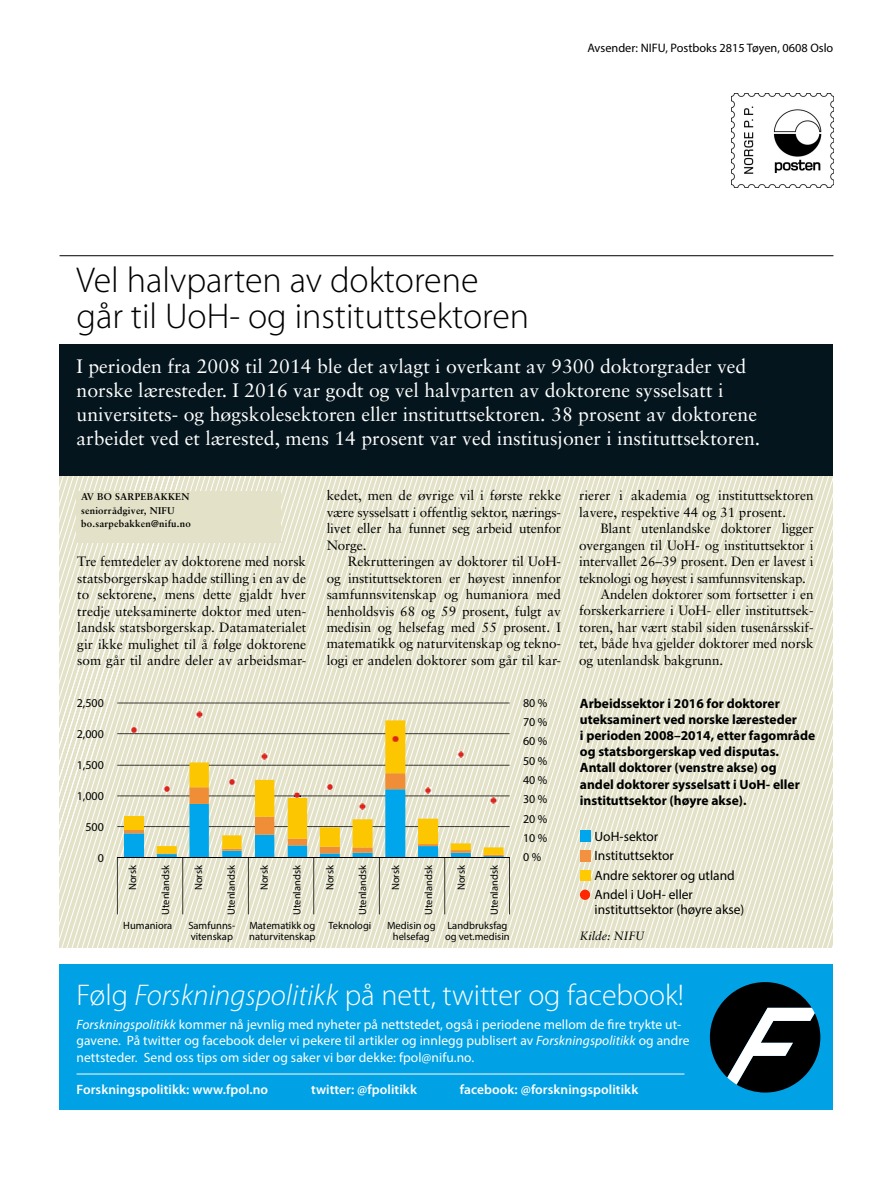
<style>
.page{position:relative;width:893px;height:1191px;background:#fff}
.page>*{position:absolute;margin:0;border:0;box-sizing:border-box;transform-origin:0 0}
.t1{font:300 36px/36px "Myriad Pro";color:#000}
.t2{font:300 30px "Myriad Pro";color:#fff}
.t3{font:19.5px/24px "Sabon";color:#fff}
.t4{font:13.5px/16.5px "Sabon";letter-spacing:-.005em;color:#000;text-align:justify}
.t5{font:13.5px/16.2px "Myriad Pro";letter-spacing:.005em;color:#fff}
.t6{font:700 13.5px/16.2px "Myriad Pro";color:#000}
.t7{font:13.5px/19.5px "Myriad Pro";color:#000}
.t8{font:600 13.5px "Myriad Pro";letter-spacing:.005em;color:#fff}
.t9{font:13.5px "Sabon";letter-spacing:-.025em;color:#000}
.t10{font:12.3px "Myriad Pro";color:#000}
.t11{font:12px/19.4px "Myriad Pro";color:#000;text-align:justify}
.t12{font:italic 12px "Sabon";color:#000}
.t13{font:10.5px "Myriad Pro";color:#000}
.t14{font:700 9.75px/13.5px "Sabon";letter-spacing:.025em;color:#000}
.s1{font-style:italic}
</style>
<div class="page">
<div style="left:60px;top:964px;width:773px;height:146px;background:#00a1e5"></div>
<svg style="left:710px;top:982px;width:110px;height:110px"></svg>
<hr style="left:77px;top:1073px;width:607px;height:1px;background:#fff">
<svg style="left:465px;top:476px;width:120px;height:472px;background:#e8e7d3"></svg>
<svg style="left:171px;top:476px;width:54px;height:472px;background:#e8e7d2"></svg>
<svg style="left:739px;top:476px;width:54px;height:472px;background:#e8e7d3"></svg>
<svg style="left:379px;top:476px;width:86px;height:472px;background:#e8e7d2"></svg>
<svg style="left:85px;top:476px;width:86px;height:472px"></svg>
<svg style="left:585px;top:476px;width:154px;height:472px;background:#e8e7d3"></svg>
<svg style="left:225px;top:476px;width:154px;height:472px;background:#e8e7d2"></svg>
<svg style="left:59px;top:476px;width:26px;height:472px"></svg>
<svg style="left:793px;top:476px;width:15px;height:472px;background:#e8e7d3"></svg>
<svg style="left:808px;top:476px;width:25px;height:472px;background:#e8e7d3"></svg>
<div style="left:59px;top:344px;width:774px;height:132px;background:#05151d"></div>
<div style="left:77px;top:491px;width:204px;height:52px;background:#e3e2c8"></div>
<div style="left:580px;top:830px;width:10px;height:12px;background:#00a6eb"></div>
<div style="left:580px;top:850px;width:10px;height:11px;background:#f2913f"></div>
<div style="left:580px;top:889px;width:10px;height:11px;background:#ff2600;border-radius:50%"></div>
<div style="left:580px;top:870px;width:10px;height:11px;background:#ffca00"></div>
<hr style="left:117px;top:702px;width:393px;height:1px;background:#000">
<hr style="left:117px;top:733px;width:393px;height:1px;background:#000">
<hr style="left:117px;top:765px;width:393px;height:1px;background:#000">
<hr style="left:117px;top:795px;width:393px;height:1px;background:#000">
<hr style="left:117px;top:826px;width:393px;height:1px;background:#000">
<svg style="left:124px;top:720px;width:380px;height:53px;background:#e3dfc0"></svg>
<hr style="left:118px;top:857px;width:392px;height:1px;background:#000">
<hr style="left:509px;top:857px;width:1px;height:57px;background:#000">
<hr style="left:444px;top:857px;width:1px;height:57px;background:#000">
<hr style="left:379px;top:857px;width:1px;height:57px;background:#000">
<hr style="left:313px;top:857px;width:1px;height:57px;background:#000">
<hr style="left:248px;top:857px;width:1px;height:57px;background:#000">
<hr style="left:182px;top:857px;width:1px;height:57px;background:#000">
<hr style="left:117px;top:857px;width:1px;height:57px;background:#000">
<svg style="left:131px;top:727px;width:6px;height:5px"></svg>
<svg style="left:196px;top:711px;width:7px;height:6px"></svg>
<svg style="left:261px;top:754px;width:6px;height:5px"></svg>
<svg style="left:392px;top:736px;width:6px;height:6px"></svg>
<svg style="left:458px;top:752px;width:6px;height:5px"></svg>
<svg style="left:124px;top:773px;width:380px;height:84px;background:#cad2ae"></svg>
<hr style="left:60px;top:255px;width:773px;height:1px;background:#000">
<img style="left:731px;top:94px;width:102px;height:93px">
<p class="t10" style="left:587px;top:40px;width:248px">Avsender: NIFU, Postboks 2815 Tøyen, 0608 Oslo</p>
<h1 class="t1" style="left:76px;top:263px;width:454px">Vel halvparten av doktorene går til UoH- og instituttsektoren</h1>
<p class="t3" style="left:77px;top:354px;width:685px">I perioden fra 2008 til 2014 ble det avlagt i overkant av 9300 doktorgrader ved norske læresteder. I 2016 var godt og vel halvparten av doktorene sysselsatt i universitets- og høgskolesektoren eller instituttsektoren. 38 prosent av doktorene arbeidet ved et lærested, mens 14 prosent var ved institusjoner i instituttsektoren.</p>
<p class="t14" style="left:81px;top:490px;width:111px">AV BO SARPEBAKKEN seniorrådgiver, NIFU bo.sarpebakken@nifu.no</p>
<p class="t4" style="left:77px;top:553px;width:230px">Tre femtedeler av doktorene med norsk statsborgerskap hadde stilling i en av de to sektorene, mens dette gjaldt hver tredje uteksaminerte doktor med uten&shy;landsk statsborgerskap. Datamaterialet gir ikke mulighet til å følge doktorene som går til andre deler av arbeidsmar-</p>
<p class="t11" style="left:77px;top:692px;width:29px">2,500</p>
<p class="t11" style="left:77px;top:723px;width:29px">2,000</p>
<p class="t11" style="left:77px;top:755px;width:29px">1,500</p>
<p class="t11" style="left:77px;top:786px;width:29px">1,000</p>
<p class="t11" style="left:85px;top:817px;width:20px">500</p>
<p class="t11" style="left:98px;top:848px;width:8px">0</p>
<p class="t4" style="left:327px;top:487px;width:236px">kedet, men de øvrige vil i første rekke være sysselsatt i offentlig sektor, nærings&shy;livet eller ha funnet seg arbeid utenfor Norge.</p>
<p class="t4" style="left:327px;top:553px;width:236px;text-indent:21px">Rekrutteringen av doktorer til UoH&shy;og instituttsektoren er høyest innenfor samfunnsvitenskap og humaniora med henholdsvis 68 og 59 prosent, fulgt av medisin og helsefag med 55 prosent. I matematikk og naturvitenskap og tekno&shy;logi er andelen doktorer som går til kar-</p>
<p class="t11" style="left:523px;top:692px;width:26px">80 % 70 % 60 % 50 % 40 % 30 % 20 % 10 % 0 %</p>
<p class="t13" style="left:126px;top:890px;width:27px;rotate:-90deg">Norsk</p>
<p class="t13" style="left:159px;top:915px;width:51px;rotate:-90deg">Utenlandsk</p>
<p class="t13" style="left:192px;top:890px;width:27px;rotate:-90deg">Norsk</p>
<p class="t13" style="left:225px;top:915px;width:51px;rotate:-90deg">Utenlandsk</p>
<p class="t13" style="left:258px;top:890px;width:27px;rotate:-90deg">Norsk</p>
<p class="t13" style="left:291px;top:915px;width:51px;rotate:-90deg">Utenlandsk</p>
<p class="t13" style="left:323px;top:890px;width:27px;rotate:-90deg">Norsk</p>
<p class="t13" style="left:356px;top:915px;width:51px;rotate:-90deg">Utenlandsk</p>
<p class="t13" style="left:389px;top:890px;width:27px;rotate:-90deg">Norsk</p>
<p class="t13" style="left:422px;top:915px;width:51px;rotate:-90deg">Utenlandsk</p>
<p class="t13" style="left:455px;top:890px;width:27px;rotate:-90deg">Norsk</p>
<p class="t13" style="left:488px;top:915px;width:51px;rotate:-90deg">Utenlandsk</p>
<p class="t13" style="left:123px;top:919px;width:50px">Humaniora</p>
<p class="t13" style="left:188px;top:919px;width:48px">Samfunns-</p>
<p class="t13" style="left:249px;top:919px;width:67px">Matematikk og</p>
<p class="t13" style="left:328px;top:919px;width:44px">Teknologi</p>
<p class="t13" style="left:387px;top:919px;width:122px">Medisin og Landbruksfag</p>
<p class="t13" style="left:191px;top:930px;width:44px">vitenskap</p>
<p class="t13" style="left:249px;top:930px;width:68px">naturvitenskap</p>
<p class="t13" style="left:393px;top:930px;width:38px">helsefag</p>
<p class="t13" style="left:445px;top:930px;width:66px">og vet.medisin</p>
<p class="t4" style="left:579px;top:487px;width:236px">rierer i akademia og instituttsektoren lavere, respektive 44 og 31 prosent.</p>
<p class="t4" style="left:600px;top:520px;width:215px">Blant utenlandske doktorer ligger</p>
<p class="t4" style="left:579px;top:536px;width:236px">overgangen til UoH- og instituttsektor i</p>
<p class="t4" style="left:579px;top:553px;width:236px">intervallet 26–39 prosent. Den er lavest i</p>
<p class="t9" style="left:579px;top:570px;width:228px">teknologi og høyest i samfunnsvitenskap.</p>
<p class="t4" style="left:600px;top:586px;width:215px">Andelen doktorer som fortsetter i en</p>
<p class="t4" style="left:579px;top:602px;width:236px">forskerkarriere i UoH- eller instituttsek-</p>
<p class="t4" style="left:579px;top:619px;width:236px">toren, har vært stabil siden tusenårsskif-</p>
<p class="t4" style="left:579px;top:635px;width:236px">tet, både hva gjelder doktorer med norsk</p>
<p class="t4" style="left:579px;top:652px;width:146px">og utenlandsk bakgrunn.</p>
<p class="t6" style="left:580px;top:694px;width:237px">Arbeidssektor i 2016 for doktorer uteksaminert ved norske læresteder<br>i perioden 2008–2014, etter fagområde og statsborgerskap ved disputas.<br>Antall doktorer (venstre akse) og<br>andel doktorer sysselsatt i UoH- eller instituttsektor (høyre akse).</p>
<p class="t7" style="left:595px;top:826px;width:142px">UoH-sektor<br>Instituttsektor<br>Andre sektorer og utland<br>Andel i UoH- eller</p>
<p class="t7" style="left:595px;top:900px;width:151px">instituttsektor (høyre akse)</p>
<p class="t12" style="left:580px;top:929px;width:66px">Kilde: NIFU</p>
<h2 class="t2" style="left:77px;top:978px;width:609px">Følg <span class="s1">Forskningspolitikk</span> på nett, twitter og facebook!</h2>
<p class="t5" style="left:77px;top:1016px;width:615px"><span class="s1">Forskningspolitikk</span> kommer nå jevnlig med nyheter på nettstedet, også i periodene mellom de fire trykte ut&shy;gavene. På twitter og facebook deler vi pekere til artikler og innlegg publisert av <span class="s1">Forskningspolitikk</span> og andre nettsteder. Send oss tips om sider og saker vi bør dekke: fpol@nifu.no.</p>
<p class="t8" style="left:77px;top:1082px;width:193px">Forskningspolitikk: www.fpol.no</p>
<p class="t8" style="left:311px;top:1082px;width:107px">twitter: @fpolitikk</p>
<p class="t8" style="left:460px;top:1082px;width:180px">facebook: @forskningspolitikk</p>
</div>
